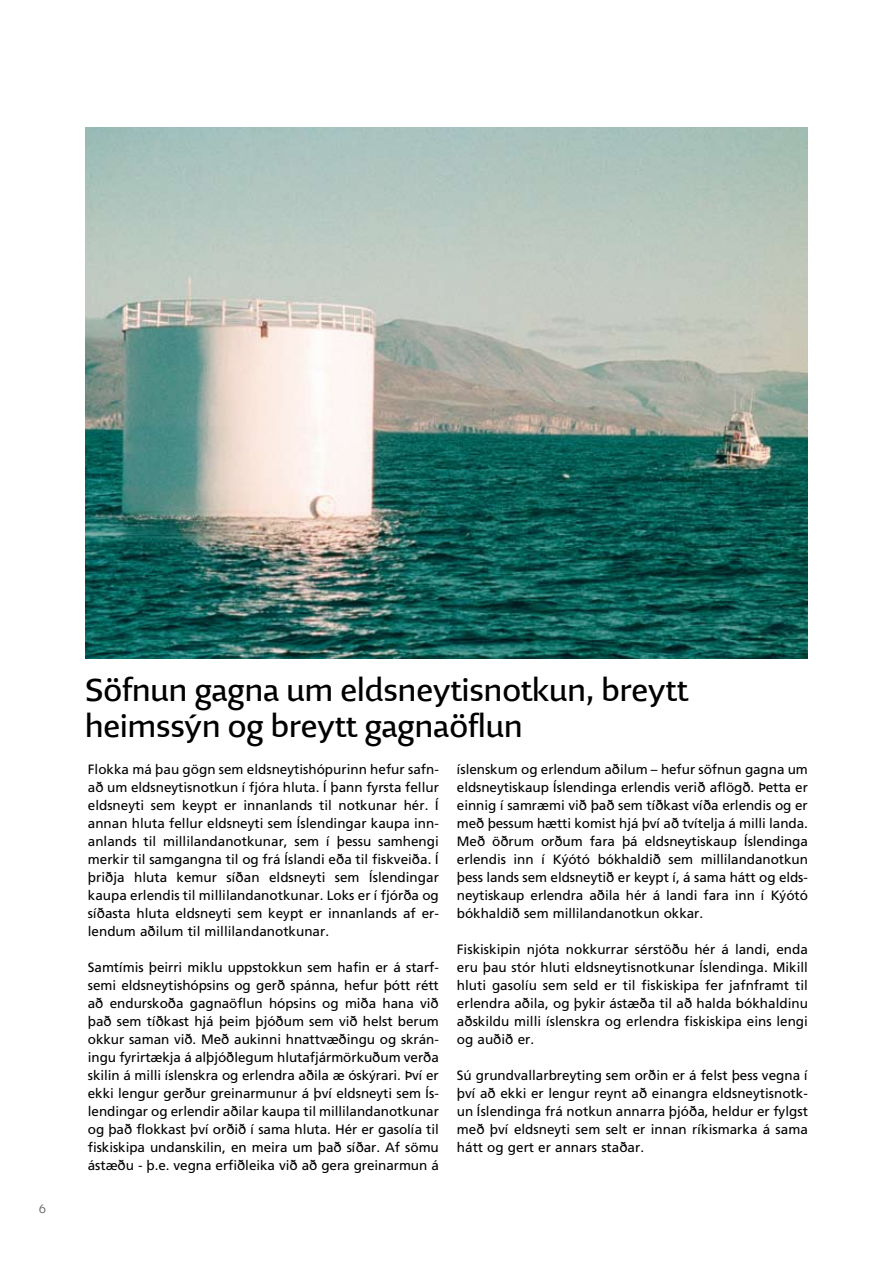
<style>
.page{position:relative;width:893px;height:1263px;background:#fff}
.page>*{position:absolute;margin:0;border:0;box-sizing:border-box;transform-origin:0 0}
.t1{font:30px/36px "Andrew Samuels Os F";color:#000}
.t2{font:13.5px/18px "Frutiger";color:#000;text-align:justify}
.t3{font:12px "Andrew Samuels Os F Light";color:#565757}
</style>
<div class="page">
<img style="left:85px;top:128px;width:723px;height:530px">
<p class="t3" style="left:39px;top:1201px;width:9px">6</p>
<h1 class="t1" style="left:85px;top:672px;width:605px">Söfnun gagna um eldsneytisnotkun, breytt heimssýn og breytt gagnaöflun</h1>
<p class="t2" style="left:88px;top:760px;width:353px">Flokka má þau gögn sem eldsneytishópurinn hefur safn&shy;að um eldsneytisnotkun í fjóra hluta. Í þann fyrsta fellur eldsneyti sem keypt er innanlands til notkunar hér. Í annan hluta fellur eldsneyti sem Íslendingar kaupa inn&shy;anlands til millilandanotkunar, sem í þessu samhengi merkir til samgangna til og frá Íslandi eða til fiskveiða. Í þriðja hluta kemur síðan eldsneyti sem Íslendingar kaupa erlendis til millilandanotkunar. Loks er í fjórða og síðasta hluta eldsneyti sem keypt er innanlands af er&shy;lendum aðilum til millilandanotkunar.</p>
<p class="t2" style="left:88px;top:958px;width:353px">Samtímis þeirri miklu uppstokkun sem hafin er á starf&shy;semi eldsneytishópsins og gerð spánna, hefur þótt rétt að endurskoða gagnaöflun hópsins og miða hana við það sem tíðkast hjá þeim þjóðum sem við helst berum okkur saman við. Með aukinni hnattvæðingu og skrán&shy;ingu fyrirtækja á alþjóðlegum hlutafjármörkuðum verða skilin á milli íslenskra og erlendra aðila æ óskýrari. Því er ekki lengur gerður greinarmunur á því eldsneyti sem Ís&shy;lendingar og erlendir aðilar kaupa til millilandanotkunar og það flokkast því orðið í sama hluta. Hér er gasolía til fiskiskipa undanskilin, en meira um það síðar. Af sömu ástæðu - þ.e. vegna erfiðleika við að gera greinarmun á</p>
<p class="t2" style="left:457px;top:760px;width:353px">íslenskum og erlendum aðilum – hefur söfnun gagna um eldsneytiskaup Íslendinga erlendis verið aflögð. Þetta er einnig í samræmi við það sem tíðkast víða erlendis og er með þessum hætti komist hjá því að tvítelja á milli landa.<br>Með öðrum orðum fara þá eldsneytiskaup Íslendinga erlendis inn í Kýótó bókhaldið sem millilandanotkun þess lands sem eldsneytið er keypt í, á sama hátt og elds&shy;neytiskaup erlendra aðila hér á landi fara inn í Kýótó bókhaldið sem millilandanotkun okkar.</p>
<p class="t2" style="left:457px;top:940px;width:353px">Fiskiskipin njóta nokkurrar sérstöðu hér á landi, enda eru þau stór hluti eldsneytisnotkunar Íslendinga. Mikill hluti gasolíu sem seld er til fiskiskipa fer jafnframt til erlendra aðila, og þykir ástæða til að halda bókhaldinu aðskildu milli íslenskra og erlendra fiskiskipa eins lengi og auðið er.</p>
<p class="t2" style="left:457px;top:1066px;width:353px">Sú grundvallarbreyting sem orðin er á felst þess vegna í því að ekki er lengur reynt að einangra eldsneytisnotk&shy;un Íslendinga frá notkun annarra þjóða, heldur er fylgst með því eldsneyti sem selt er innan ríkismarka á sama hátt og gert er annars staðar.</p>
</div>
